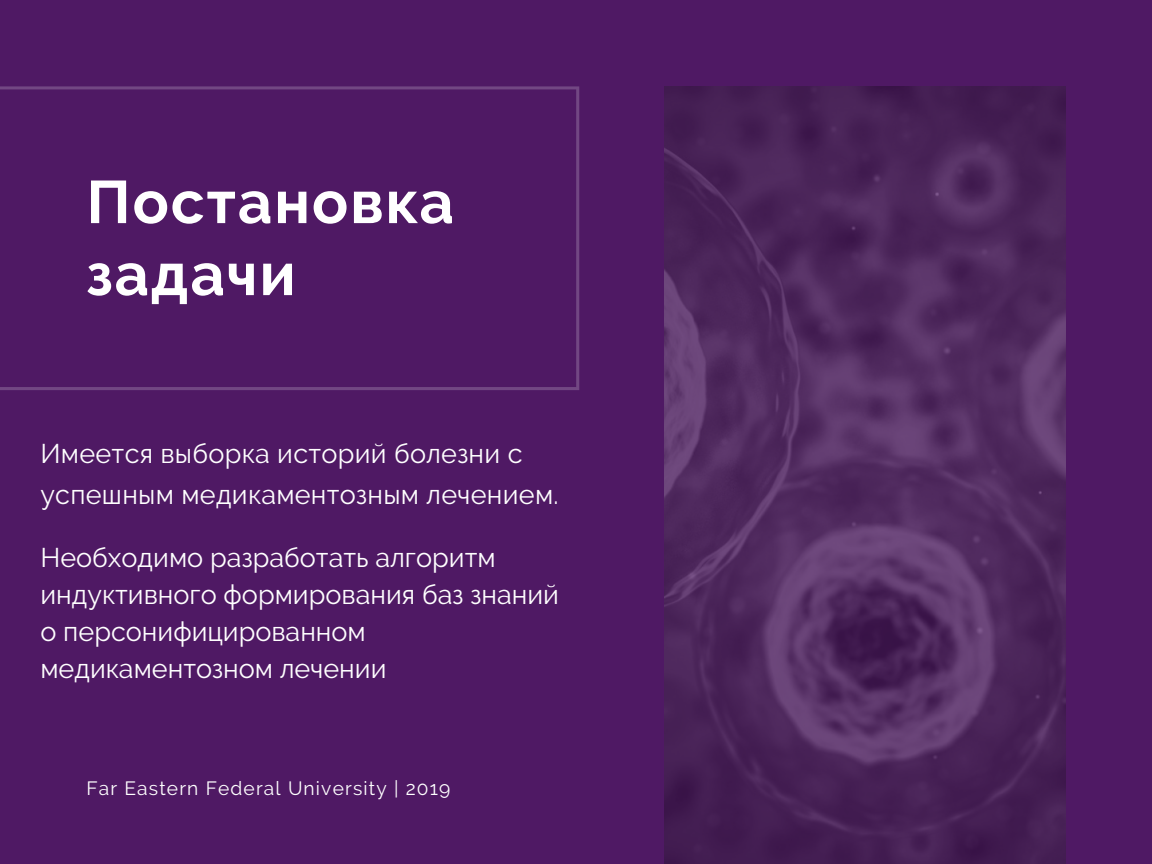
<style>
.page{position:relative;width:1152px;height:864px;background:#4f1964}
.page>*{position:absolute;margin:0;border:0;box-sizing:border-box;transform-origin:0 0}
.t1{font:700 60px/72px "Raleway";letter-spacing:.03em;color:#fff}
.t2{font:27px/37.2px "Raleway";color:#fff}
.t3{font:19.2px "Raleway";letter-spacing:.06em;color:#fff}
</style>
<div class="page">
<img style="left:665px;top:86px;width:400px;height:778px">
<svg style="left:0;top:86px;width:579px;height:304px"></svg>
<h1 class="t1" style="left:86px;top:166px;width:369px">Постановка задачи</h1>
<p class="t2" style="left:40px;top:434px;width:520px;line-height:40.2px">Имеется выборка историй болезни с успешным медикаментозным лечением.</p>
<p class="t2" style="left:40px;top:538px;width:520px">Необходимо разработать алгоритм индуктивного формирования баз знаний о персонифицированном медикаментозном лечении</p>
<p class="t3" style="left:86px;top:777px;width:365px">Far Eastern Federal University | 2019</p>
</div>
